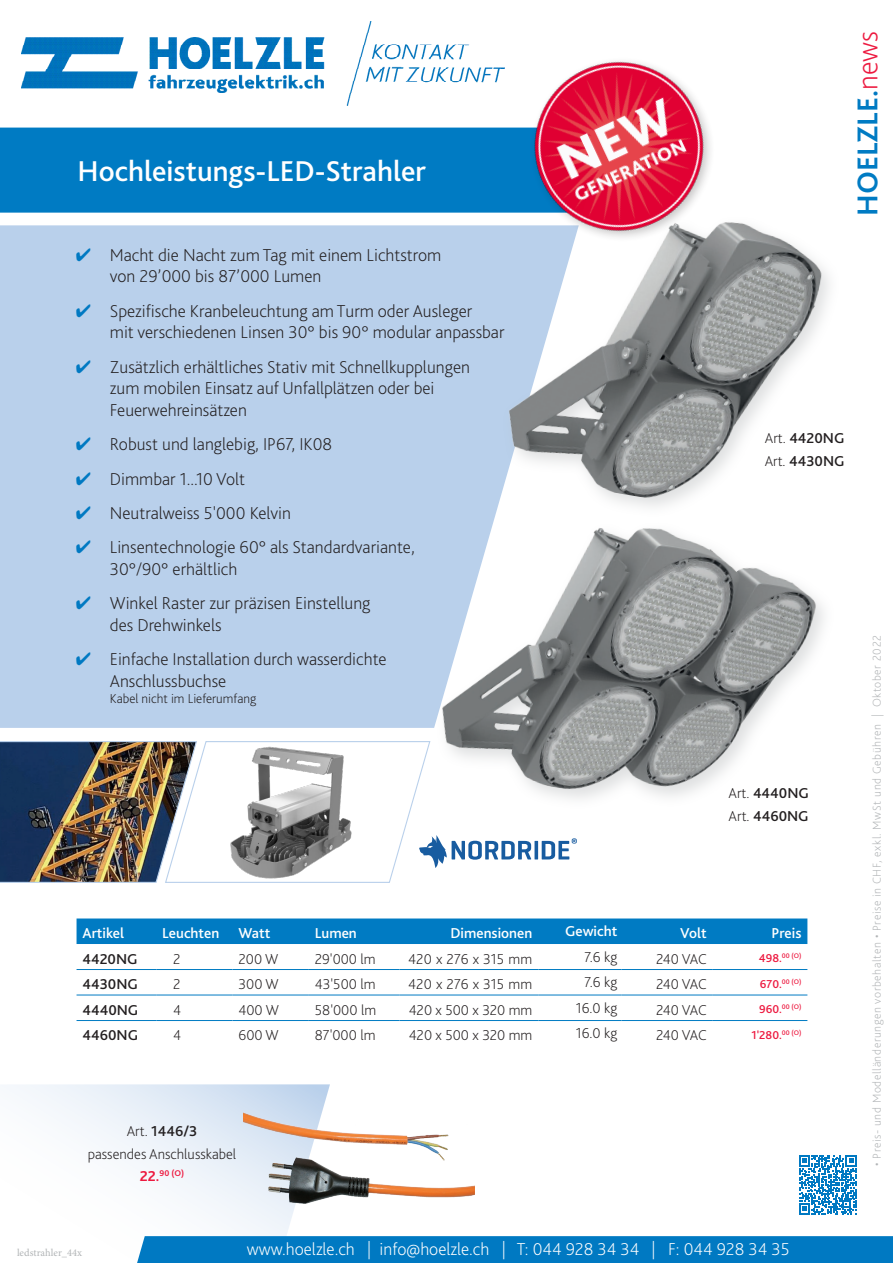
<style>
.page{position:relative;width:893px;height:1263px;background:#fff}
.page>*{position:absolute;margin:0;border:0;box-sizing:border-box;transform-origin:0 0}
.t1{font:500 30px "Bliss 2";color:#fff}
.t2{font:700 30px "Bliss 2";color:#007bc3}
.t3{font:200 18px/21.6px "Bliss 2";color:#231f20}
.t4{font:200 18px "Bliss 2";color:#fff}
.ArtikelNr{font:200 15px "Bliss 2";color:#231f20}
.ArtikelNr-2{font:500 15px "Bliss 2";color:#231f20}
.t5{font:500 15px "Bliss 2";color:#fff}
.ArtikelNr-3{font:200 15px "Bliss 2";letter-spacing:.02em;color:#231f20}
.t6{font:200 13.5px "Bliss 2";color:#231f20}
.t7{font:200 12px "Bliss 2";letter-spacing:.05em;color:#b2b5b7}
.t8{font:500 12px "Bliss 2";color:#ed1a40}
.t9{font:10.5px "Minion Pro";color:#b2b5b7}
.ArtikelNr-4{font:700 8.7px "Bliss 2";color:#ed1a40}
.t10{font:500 7.05px "Bliss 2";color:#ed1a40}
.s1{color:#0079c2}
.s2{font-weight:200}
.s3{font-size:12px}
.s4{font-size:15px}
.s5{font-weight:200;color:#ed1a40}
</style>
<div class="page">
<svg style="left:11px;top:1084px;width:319px;height:152px;fill:#f5f8fc"></svg>
<div style="left:137px;top:1236px;width:756px;height:27px;background:#0079c2"></div>
<img style="left:21px;top:21px;width:483px;height:84px">
<div style="left:0;top:128px;width:504px;height:85px;background:#007bc3"></div>
<div style="left:0;top:225px;width:449px;height:503px;background:#b9d0eb"></div>
<svg style="left:799px;top:1155px;width:57px;height:59px"></svg>
<div style="left:77px;top:918px;width:730px;height:26px;background:#007bc3"></div>
<hr style="left:77px;top:969px;width:79px;height:1px;background:#007bc3">
<hr style="left:156px;top:969px;width:77px;height:1px;background:#007bc3">
<hr style="left:233px;top:969px;width:76px;height:1px;background:#007bc3">
<hr style="left:309px;top:969px;width:91px;height:1px;background:#007bc3">
<hr style="left:400px;top:969px;width:138px;height:1px;background:#007bc3">
<hr style="left:538px;top:969px;width:84px;height:1px;background:#007bc3">
<hr style="left:622px;top:969px;width:91px;height:1px;background:#007bc3">
<hr style="left:713px;top:969px;width:94px;height:1px;background:#007bc3">
<hr style="left:77px;top:995px;width:79px;height:1px;background:#007bc3">
<hr style="left:156px;top:995px;width:77px;height:1px;background:#007bc3">
<hr style="left:233px;top:995px;width:76px;height:1px;background:#007bc3">
<hr style="left:309px;top:995px;width:91px;height:1px;background:#007bc3">
<hr style="left:400px;top:995px;width:138px;height:1px;background:#007bc3">
<hr style="left:538px;top:995px;width:84px;height:1px;background:#007bc3">
<hr style="left:622px;top:995px;width:91px;height:1px;background:#007bc3">
<hr style="left:713px;top:995px;width:94px;height:1px;background:#007bc3">
<hr style="left:309px;top:1020px;width:91px;height:1px;background:#007bc3">
<hr style="left:400px;top:1020px;width:138px;height:1px;background:#007bc3">
<hr style="left:538px;top:1020px;width:84px;height:1px;background:#007bc3">
<hr style="left:622px;top:1020px;width:91px;height:1px;background:#007bc3">
<hr style="left:713px;top:1020px;width:94px;height:1px;background:#007bc3">
<hr style="left:77px;top:1020px;width:79px;height:1px;background:#007bc3">
<hr style="left:156px;top:1020px;width:77px;height:1px;background:#007bc3">
<hr style="left:233px;top:1020px;width:76px;height:1px;background:#007bc3">
<img style="left:410px;top:464px;width:414px;height:335px">
<img style="left:449px;top:166px;width:380px;height:356px">
<img style="left:243px;top:1102px;width:231px;height:132px">
<img style="left:504px;top:61px;width:232px;height:201px">
<img style="left:0;top:740px;width:577px;height:143px">
<p class="t1" style="left:78px;top:153px;width:350px">Hochleistungs-LED-Strahler</p>
<p class="t3" style="left:110px;top:243px;width:333px;text-indent:-34px"><span class="s1">✔</span> Macht die Nacht zum Tag mit einem Lichtstrom von 29’000 bis 87’000 Lumen</p>
<p class="t3" style="left:110px;top:299px;width:396px;text-indent:-34px"><span class="s1">✔</span> Spezifische Kranbeleuchtung am Turm oder Ausleger<br>mit verschiedenen Linsen 30° bis 90° modular anpassbar</p>
<p class="t3" style="left:110px;top:355px;width:362px;text-indent:-34px"><span class="s1">✔</span> Zusätzlich erhältliches Stativ mit Schnellkupplungen zum mobilen Einsatz auf Unfallplätzen oder bei<br>Feuerwehreinsätzen</p>
<p class="t3" style="left:76px;top:433px;width:258px"><span class="s1">✔</span> Robust und langlebig, IP67, IK08</p>
<p class="t3" style="left:76px;top:467px;width:171px"><span class="s1">✔</span> Dimmbar 1...10 Volt</p>
<p class="t3" style="left:76px;top:502px;width:217px"><span class="s1">✔</span> Neutralweiss 5'000 Kelvin</p>
<p class="t3" style="left:110px;top:536px;width:306px;text-indent:-34px"><span class="s1">✔</span> Linsentechnologie 60° als Standardvariante,<br>30°/90° erhältlich</p>
<p class="t3" style="left:110px;top:592px;width:262px;text-indent:-34px"><span class="s1">✔</span> Winkel Raster zur präzisen Einstellung des Drehwinkels</p>
<p class="t3" style="left:110px;top:648px;width:278px;text-indent:-34px"><span class="s1">✔</span> Einfache Installation durch wasserdichte<br>Anschlussbuchse</p>
<p class="t6" style="left:110px;top:690px;width:148px">Kabel nicht im Lieferumfang</p>
<p class="ArtikelNr-2" style="left:765px;top:429px;width:81px"><span class="s2">Art.</span> 4420NG</p>
<p class="ArtikelNr-2" style="left:765px;top:451px;width:81px"><span class="s2">Art.</span> 4430NG</p>
<p class="ArtikelNr-2" style="left:728px;top:784px;width:82px"><span class="s2">Art.</span> 4440NG</p>
<p class="ArtikelNr-2" style="left:729px;top:806px;width:82px"><span class="s2">Art.</span> 4460NG</p>
<p class="t5" style="left:83px;top:924px;width:43px">Artikel</p>
<p class="t5" style="left:162px;top:924px;width:59px">Leuchten</p>
<p class="t5" style="left:239px;top:924px;width:33px">Watt</p>
<p class="t5" style="left:315px;top:924px;width:44px">Lumen</p>
<p class="t5" style="left:450px;top:924px;width:83px">Dimensionen</p>
<p class="t5" style="left:565px;top:922px;width:54px">Gewicht</p>
<p class="t5" style="left:680px;top:924px;width:28px">Volt</p>
<p class="t5" style="left:772px;top:924px;width:31px">Preis</p>
<p class="ArtikelNr-2" style="left:83px;top:949px;width:57px">4420NG</p>
<p class="ArtikelNr" style="left:173px;top:949px;width:9px">2</p>
<p class="ArtikelNr" style="left:239px;top:949px;width:41px">200 W</p>
<p class="ArtikelNr" style="left:315px;top:949px;width:62px">29'000 lm</p>
<p class="ArtikelNr-3" style="left:408px;top:949px;width:126px">420 x 276 x 315 mm</p>
<p class="ArtikelNr" style="left:585px;top:947px;width:34px">7.6 kg</p>
<p class="ArtikelNr" style="left:656px;top:949px;width:52px">240 VAC</p>
<p class="t10" style="left:759px;top:951px;width:44px"><span class="s3">498.</span>00 (O)</p>
<p class="ArtikelNr-2" style="left:83px;top:975px;width:57px">4430NG</p>
<p class="ArtikelNr" style="left:173px;top:975px;width:9px">2</p>
<p class="ArtikelNr" style="left:239px;top:975px;width:42px">300 W</p>
<p class="ArtikelNr" style="left:315px;top:975px;width:62px">43'500 lm</p>
<p class="ArtikelNr-3" style="left:408px;top:975px;width:126px">420 x 276 x 315 mm</p>
<p class="ArtikelNr" style="left:585px;top:973px;width:34px">7.6 kg</p>
<p class="ArtikelNr" style="left:656px;top:975px;width:52px">240 VAC</p>
<p class="t10" style="left:760px;top:977px;width:43px"><span class="s3">670.</span>00 (O)</p>
<p class="ArtikelNr-2" style="left:83px;top:1000px;width:57px">4440NG</p>
<p class="ArtikelNr" style="left:173px;top:1000px;width:9px">4</p>
<p class="ArtikelNr" style="left:239px;top:1000px;width:42px">400 W</p>
<p class="ArtikelNr" style="left:315px;top:1000px;width:63px">58'000 lm</p>
<p class="ArtikelNr" style="left:409px;top:1000px;width:125px">420 x 500 x 320 mm</p>
<p class="ArtikelNr" style="left:576px;top:998px;width:43px">16.0 kg</p>
<p class="ArtikelNr" style="left:656px;top:1000px;width:52px">240 VAC</p>
<p class="t10" style="left:759px;top:1002px;width:44px"><span class="s3">960.</span>00 (O)</p>
<p class="ArtikelNr-2" style="left:83px;top:1026px;width:57px">4460NG</p>
<p class="ArtikelNr" style="left:173px;top:1026px;width:9px">4</p>
<p class="ArtikelNr" style="left:239px;top:1026px;width:42px">600 W</p>
<p class="ArtikelNr" style="left:315px;top:1026px;width:62px">87'000 lm</p>
<p class="ArtikelNr" style="left:409px;top:1026px;width:125px">420 x 500 x 320 mm</p>
<p class="ArtikelNr" style="left:576px;top:1024px;width:43px">16.0 kg</p>
<p class="ArtikelNr" style="left:656px;top:1026px;width:52px">240 VAC</p>
<p class="t8" style="left:752px;top:1027px;width:51px">1'280.<sup>00</sup> <sup>(O)</sup></p>
<p class="ArtikelNr-2" style="left:127px;top:1122px;width:72px"><span class="s2">Art.</span> 1446/3</p>
<p class="ArtikelNr" style="left:88px;top:1144px;width:150px">passendes Anschlusskabel</p>
<p class="ArtikelNr-4" style="left:140px;top:1168px;width:46px"><span class="s4">22.</span>90 (O)</p>
<h1 class="t2" style="left:849px;top:216px;width:187px;rotate:-90deg">HOELZLE<span class="s1">.</span><span class="s5">news</span></h1>
<p class="t7" style="left:869px;top:1166px;width:533px;rotate:-90deg">• Preis- und Modelländerungen vorbehalten • Preise in CHF, exkl. MwSt und Gebühren | Oktober 2022</p>
<p class="t9" style="left:17px;top:1245px;width:67px">ledstrahler_44x</p>
<p class="t4" style="left:247px;top:1238px;width:544px">www.hoelzle.ch | info@hoelzle.ch | T: 044 928 34 34 | F: 044 928 34 35</p>
</div>
